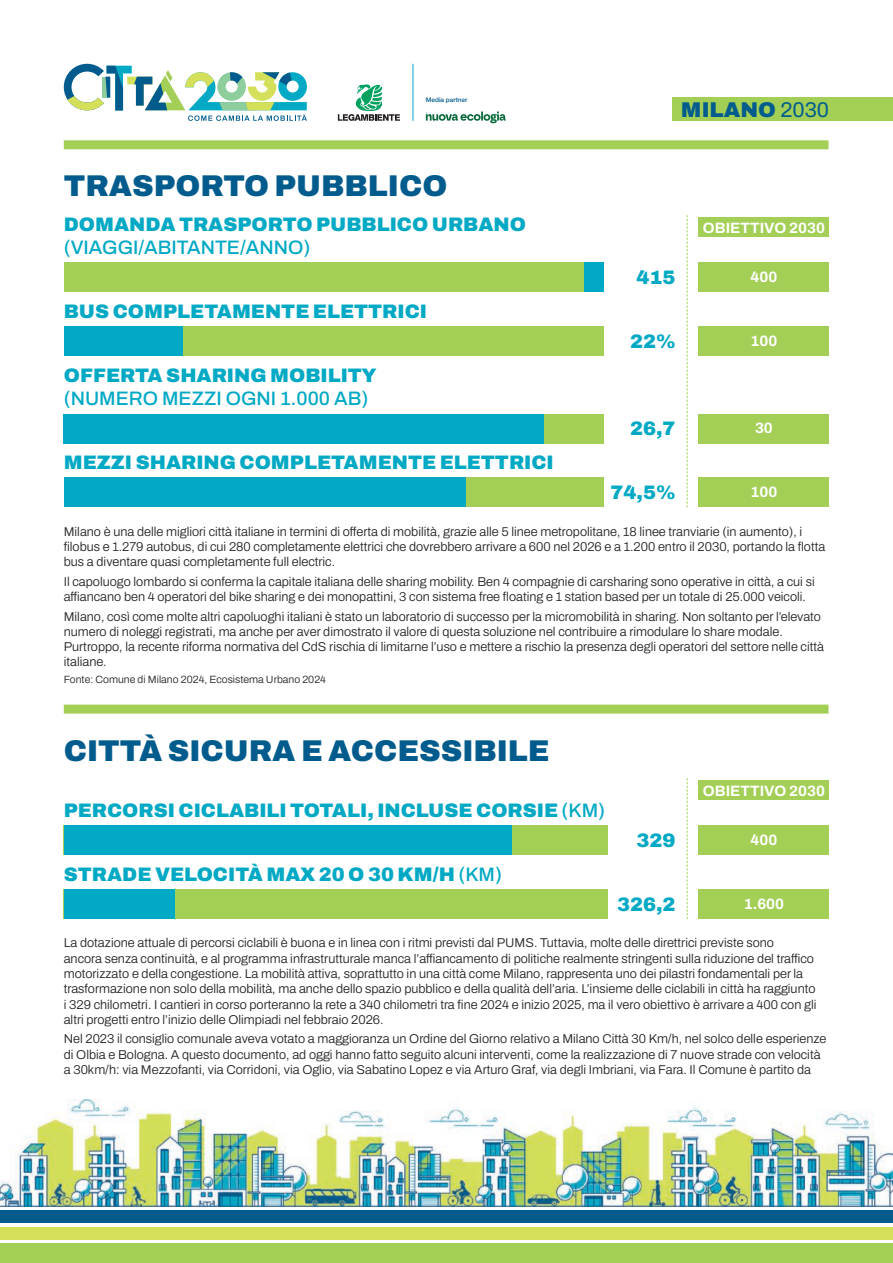
<style>
.page{position:relative;width:893px;height:1263px;background:#fff}
.page>*{position:absolute;margin:0;border:0;box-sizing:border-box;transform-origin:0 0}
.t1{font:900 30px "Archivo";color:#015c8d}
.t2{font:900 21.3px "Archivo";color:#015c8d}
.t3{font:900 19.5px "Archivo";color:#01a9c4}
.t4{font:500 19.5px/23.4px "Archivo";color:#01a9c4}
.t5{font:700 15px "Archivo";color:#fff}
.testo{font:300 12.75px/15.3px "Archivo";color:#231f20}
.fonte{font:300 10.5px "Archivo";color:#231f20}
.t6{font:500 6.45px "Helvetica Neue LT Std";color:#015c8d}
.s1{font-weight:400}
.s2{font-weight:900}
.s3{font-weight:500}
</style>
<div class="page">
<div style="left:0;top:1244px;width:893px;height:19px;background:#a3cf57"></div>
<img style="left:0;top:1100px;width:893px;height:106px">
<div style="left:0;top:1227px;width:893px;height:13px;background:#d4e05a"></div>
<div style="left:0;top:1210px;width:893px;height:13px;background:#015c8d"></div>
<div style="left:672px;top:97px;width:221px;height:24px;background:#a3cf57"></div>
<svg style="left:338px;top:84px;width:62px;height:37px"></svg>
<svg style="left:426px;top:112px;width:80px;height:11px"></svg>
<hr style="left:413px;top:64px;width:1px;height:57px;background:#01a9c4">
<div style="left:64px;top:140px;width:764px;height:9px;background:#a3cf57"></div>
<svg style="left:64px;top:64px;width:243px;height:57px"></svg>
<div style="left:699px;top:217px;width:130px;height:20px;background:#a3cf57"></div>
<div style="left:64px;top:262px;width:539px;height:30px;background:#01a9c4"></div>
<div style="left:699px;top:262px;width:130px;height:30px;background:#a3cf57"></div>
<div style="left:64px;top:326px;width:539px;height:30px;background:#a3cf57"></div>
<div style="left:64px;top:326px;width:118px;height:30px;background:#01a9c4"></div>
<div style="left:699px;top:326px;width:130px;height:30px;background:#a3cf57"></div>
<svg style="left:687px;top:215px;width:1px;height:292px"></svg>
<div style="left:64px;top:478px;width:539px;height:29px;background:#a3cf57"></div>
<div style="left:64px;top:478px;width:402px;height:29px;background:#01a9c4"></div>
<div style="left:699px;top:478px;width:130px;height:29px;background:#a3cf57"></div>
<div style="left:64px;top:414px;width:539px;height:29px;background:#a3cf57"></div>
<div style="left:64px;top:414px;width:480px;height:29px;background:#01a9c4"></div>
<div style="left:699px;top:414px;width:130px;height:29px;background:#a3cf57"></div>
<div style="left:64px;top:262px;width:520px;height:30px;background:#a3cf57"></div>
<div style="left:64px;top:705px;width:764px;height:9px;background:#a3cf57"></div>
<div style="left:699px;top:780px;width:130px;height:20px;background:#a3cf57"></div>
<div style="left:699px;top:825px;width:130px;height:30px;background:#a3cf57"></div>
<div style="left:64px;top:889px;width:544px;height:30px;background:#a3cf57"></div>
<div style="left:699px;top:889px;width:130px;height:30px;background:#a3cf57"></div>
<svg style="left:687px;top:778px;width:1px;height:141px"></svg>
<div style="left:64px;top:825px;width:544px;height:30px;background:#a3cf57"></div>
<div style="left:64px;top:825px;width:447px;height:30px;background:#01a9c4"></div>
<div style="left:64px;top:889px;width:111px;height:30px;background:#01a9c4"></div>
<p class="t6" style="left:426px;top:95px;width:43px">Media partner</p>
<p class="t1" style="left:64px;top:164px;width:385px">TRASPORTO PUBBLICO</p>
<h2 class="t2" style="left:681px;top:94px;width:150px">MILANO <span class="s1">2030</span></h2>
<p class="t3" style="left:64px;top:209px;width:464px">DOMANDA TRASPORTO PUBBLICO URBANO</p>
<p class="t5" style="left:703px;top:216px;width:123px">OBIETTIVO 2030</p>
<p class="t4" style="left:64px;top:236px;width:248px">(VIAGGI/ABITANTE/ANNO)</p>
<p class="t3" style="left:636px;top:262px;width:41px">415</p>
<p class="t5" style="left:750px;top:265px;width:28px">400</p>
<p class="t3" style="left:64px;top:297px;width:365px">BUS COMPLETAMENTE ELETTRICI</p>
<p class="t4" style="left:64px;top:363px;width:314px"><span class="s2">OFFERTA SHARING MOBILITY </span>(NUMERO MEZZI OGNI 1.000 AB)</p>
<p class="t3" style="left:64px;top:448px;width:491px">MEZZI SHARING COMPLETAMENTE ELETTRICI</p>
<p class="t3" style="left:630px;top:326px;width:47px">22%</p>
<p class="t5" style="left:751px;top:329px;width:28px">100</p>
<p class="t3" style="left:630px;top:414px;width:47px">26,7</p>
<p class="t5" style="left:755px;top:417px;width:19px">30</p>
<p class="t3" style="left:610px;top:478px;width:67px">74,5%</p>
<p class="t5" style="left:751px;top:480px;width:28px">100</p>
<p class="testo" style="left:64px;top:523px;width:763px">Milano è una delle migliori città italiane in termini di offerta di mobilità, grazie alle 5 linee metropolitane, 18 linee tranviarie (in aumento), i filobus e 1.279 autobus, di cui 280 completamente elettrici che dovrebbero arrivare a 600 nel 2026 e a 1.200 entro il 2030, portando la flotta bus a diventare quasi completamente full electric.</p>
<p class="testo" style="left:64px;top:574px;width:752px">Il capoluogo lombardo si conferma la capitale italiana delle sharing mobility. Ben 4 compagnie di carsharing sono operative in città, a cui si affiancano ben 4 operatori del bike sharing e dei monopattini, 3 con sistema free floating e 1 station based per un totale di 25.000 veicoli.</p>
<p class="testo" style="left:64px;top:608px;width:762px">Milano, così come molte altri capoluoghi italiani è stato un laboratorio di successo per la micromobilità in sharing. Non soltanto per l’elevato numero di noleggi registrati, ma anche per aver dimostrato il valore di questa soluzione nel contribuire a rimodulare lo share modale.<br>Purtroppo, la recente riforma normativa del CdS rischia di limitarne l’uso e mettere a rischio la presenza degli operatori del settore nelle città italiane.</p>
<p class="fonte" style="left:64px;top:672px;width:264px">Fonte: Comune di Milano 2024, Ecosistema Urbano 2024</p>
<p class="t1" style="left:64px;top:728px;width:487px">CITTÀ SICURA E ACCESSIBILE</p>
<p class="t3" style="left:64px;top:796px;width:543px">PERCORSI CICLABILI TOTALI, INCLUSE CORSIE <span class="s3">(KM)</span></p>
<p class="t3" style="left:64px;top:860px;width:440px">STRADE VELOCITÀ MAX 20 O 30 KM/H <span class="s3">(KM)</span></p>
<p class="t5" style="left:703px;top:779px;width:123px">OBIETTIVO 2030</p>
<p class="t3" style="left:636px;top:825px;width:41px">329</p>
<p class="t5" style="left:750px;top:828px;width:28px">400</p>
<p class="t3" style="left:617px;top:889px;width:60px">326,2</p>
<p class="t5" style="left:744px;top:892px;width:42px">1.600</p>
<p class="testo" style="left:64px;top:935px;width:754px">La dotazione attuale di percorsi ciclabili è buona e in linea con i ritmi previsti dal PUMS. Tuttavia, molte delle direttrici previste sono<br>ancora senza continuità, e al programma infrastrutturale manca l’affiancamento di politiche realmente stringenti sulla riduzione del traffico motorizzato e della congestione. La mobilità attiva, soprattutto in una città come Milano, rappresenta uno dei pilastri fondamentali per la trasformazione non solo della mobilità, ma anche dello spazio pubblico e della qualità dell’aria. L’insieme delle ciclabili in città ha raggiunto i 329 chilometri. I cantieri in corso porteranno la rete a 340 chilometri tra fine 2024 e inizio 2025, ma il vero obiettivo è arrivare a 400 con gli altri progetti entro l’inizio delle Olimpiadi nel febbraio 2026.</p>
<p class="testo" style="left:64px;top:1031px;width:764px">Nel 2023 il consiglio comunale aveva votato a maggioranza un Ordine del Giorno relativo a Milano Città 30 Km/h, nel solco delle esperienze di Olbia e Bologna. A questo documento, ad oggi hanno fatto seguito alcuni interventi, come la realizzazione di 7 nuove strade con velocità a 30km/h: via Mezzofanti, via Corridoni, via Oglio, via Sabatino Lopez e via Arturo Graf, via degli Imbriani, via Fara. Il Comune è partito da</p>
</div>
